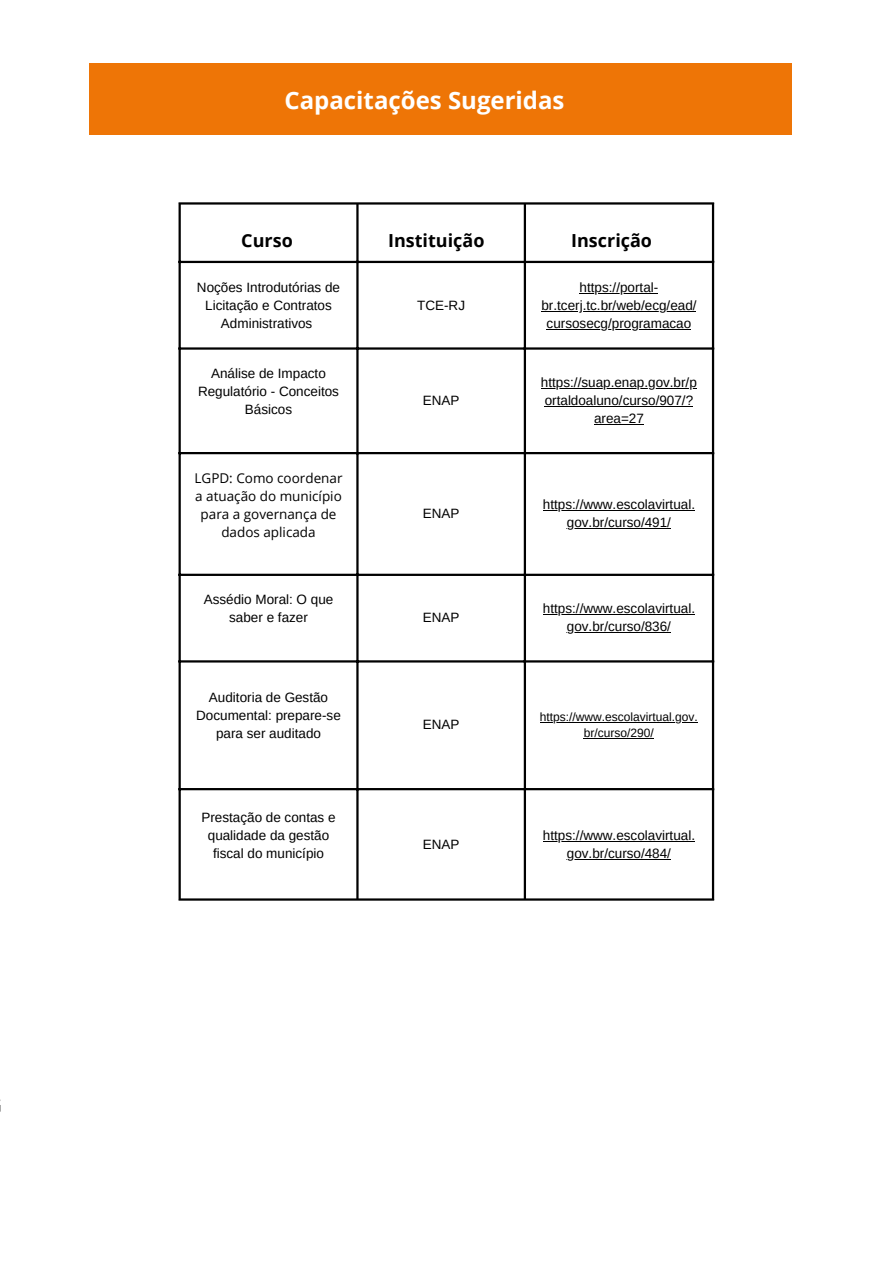
<style>
.page{position:relative;width:893px;height:1264px;background:#fff}
.page>*{position:absolute;margin:0;border:0;box-sizing:border-box;transform-origin:0 0}
.t1{font:700 24px "Open Sans";color:#fff}
.t2{font:700 18px "Open Sans";color:#000}
.t3{font:13.5px/18px "Arimo";color:#000;text-align:center}
.t4{font:13.5px/18px "Open Sans";color:#000;text-align:center}
.t5{font:12px/16px "Arimo";color:#000;text-align:center}
</style>
<div class="page">
<div style="left:89px;top:63px;width:703px;height:72px;background:#ee7506"></div>
<hr style="left:579px;top:292px;width:79px;height:1px;background:#000">
<hr style="left:541px;top:310px;width:155px;height:1px;background:#000">
<hr style="left:546px;top:328px;width:145px;height:1px;background:#000">
<hr style="left:541px;top:388px;width:156px;height:1px;background:#000">
<hr style="left:544px;top:406px;width:149px;height:1px;background:#000">
<hr style="left:594px;top:424px;width:49px;height:1px;background:#000">
<hr style="left:543px;top:509px;width:152px;height:1px;background:#000">
<hr style="left:567px;top:527px;width:104px;height:1px;background:#000">
<hr style="left:543px;top:614px;width:152px;height:1px;background:#000">
<hr style="left:567px;top:632px;width:104px;height:1px;background:#000">
<hr style="left:540px;top:722px;width:158px;height:1px;background:#000">
<hr style="left:584px;top:738px;width:70px;height:1px;background:#000">
<hr style="left:543px;top:840px;width:152px;height:1px;background:#000">
<hr style="left:567px;top:858px;width:104px;height:1px;background:#000">
<hr style="left:178px;top:204px;width:3px;height:694px;background:#000">
<hr style="left:356px;top:204px;width:2px;height:694px;background:#000">
<hr style="left:523px;top:204px;width:3px;height:694px;background:#000">
<hr style="left:711px;top:204px;width:3px;height:694px;background:#000">
<hr style="left:178px;top:202px;width:536px;height:2px;background:#000">
<hr style="left:178px;top:261px;width:536px;height:2px;background:#000">
<hr style="left:178px;top:347px;width:536px;height:2px;background:#000">
<hr style="left:178px;top:452px;width:536px;height:2px;background:#000">
<hr style="left:178px;top:573px;width:536px;height:3px;background:#000">
<hr style="left:178px;top:660px;width:536px;height:2px;background:#000">
<hr style="left:178px;top:788px;width:536px;height:2px;background:#000">
<hr style="left:178px;top:898px;width:536px;height:2px;background:#000">
<h1 class="t1" style="left:284px;top:83px;width:281px">Capacitações Sugeridas</h1>
<h2 class="t2" style="left:241px;top:227px;width:53px">Curso</h2>
<h2 class="t2" style="left:571px;top:227px;width:82px">Inscrição</h2>
<h2 class="t2" style="left:388px;top:227px;width:98px">Instituição</h2>
<p class="t3" style="left:197px;top:278px;width:145px">Noções Introdutórias de<br>Licitação e Contratos<br>Administrativos</p>
<p class="t3" style="left:198px;top:364px;width:142px">Análise de Impacto<br>Regulatório - Conceitos<br>Básicos</p>
<p class="t4" style="left:194px;top:468px;width:149px">LGPD: Como coordenar a atuação do município para a governança de dados aplicada</p>
<p class="t3" style="left:204px;top:590px;width:131px">Assédio Moral: O que saber e fazer</p>
<p class="t3" style="left:196px;top:688px;width:146px">Auditoria de Gestão<br>Documental: prepare-se para ser auditado</p>
<p class="t3" style="left:201px;top:808px;width:136px">Prestação de contas e qualidade da gestão fiscal do município</p>
<p class="t3" style="left:417px;top:296px;width:49px">TCE-RJ</p>
<p class="t3" style="left:423px;top:391px;width:38px">ENAP</p>
<p class="t3" style="left:541px;top:278px;width:157px">https://portal&shy;br.tcerj.tc.br/web/ecg/ead/ cursosecg/programacao</p>
<p class="t3" style="left:541px;top:373px;width:157px">https://suap.enap.gov.br/p ortaldoaluno/curso/907/? area=27</p>
<p class="t3" style="left:423px;top:504px;width:38px">ENAP</p>
<p class="t3" style="left:543px;top:495px;width:153px">https://www.escolavirtual. gov.br/curso/491/</p>
<p class="t3" style="left:423px;top:608px;width:38px">ENAP</p>
<p class="t3" style="left:543px;top:599px;width:153px">https://www.escolavirtual. gov.br/curso/836/</p>
<p class="t3" style="left:423px;top:715px;width:38px">ENAP</p>
<p class="t5" style="left:540px;top:708px;width:159px">https://www.escolavirtual.gov. br/curso/290/</p>
<p class="t3" style="left:423px;top:835px;width:38px">ENAP</p>
<p class="t3" style="left:543px;top:826px;width:153px">https://www.escolavirtual. gov.br/curso/484/</p>
</div>
